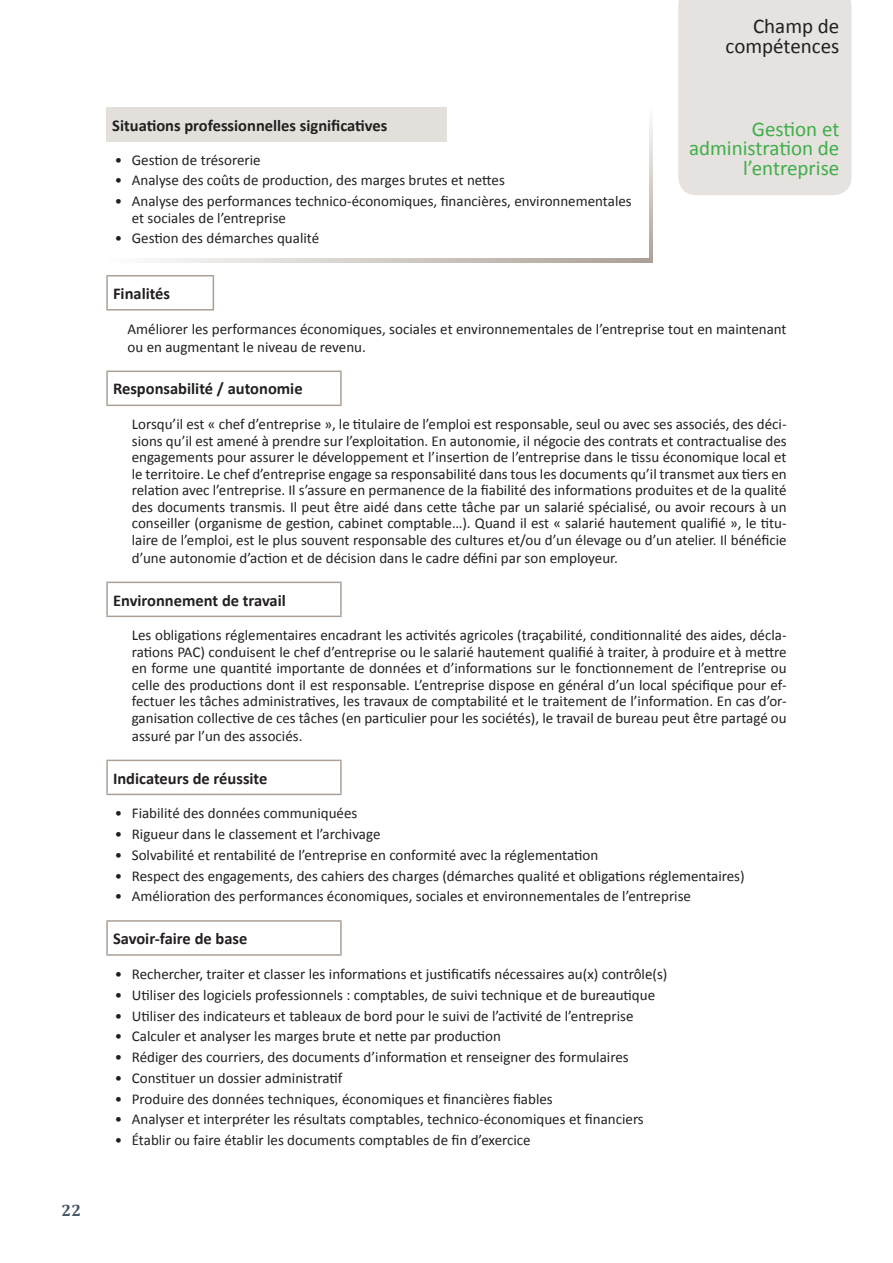
<style>
.page{position:relative;width:893px;height:1263px;background:#fff}
.page>*{position:absolute;margin:0;border:0;box-sizing:border-box;transform-origin:0 0}
.Titre1{font:21px/19.5px "Calibri";color:#40ae49;text-align:right}
.t1{font:21px/19.5px "Calibri";color:#231f20;text-align:right}
.Titre1-2{font:700 16.5px "Calibri";color:#231f20}
.t2{font:700 16.5px "Cambria";color:#465667}
.Titre1-3{font:15px/16.5px "Calibri";color:#231f20;text-align:justify}
.Puce{font:15px "Calibri";color:#231f20}
</style>
<div class="page">
<div style="left:106px;top:107px;width:340px;height:34px;background:#e3dfda"></div>
<hr style="left:106px;top:275px;width:108px;height:1px;background:#aba095">
<hr style="left:106px;top:276px;width:2px;height:33px;background:#aba095">
<hr style="left:213px;top:276px;width:1px;height:33px;background:#aba095">
<hr style="left:106px;top:309px;width:108px;height:1px;background:#aba095">
<hr style="left:106px;top:371px;width:236px;height:1px;background:#aba095">
<hr style="left:106px;top:372px;width:2px;height:33px;background:#aba095">
<hr style="left:340px;top:372px;width:2px;height:33px;background:#aba095">
<hr style="left:106px;top:405px;width:236px;height:1px;background:#aba095">
<hr style="left:106px;top:582px;width:236px;height:1px;background:#aba095">
<hr style="left:106px;top:583px;width:2px;height:33px;background:#aba095">
<hr style="left:340px;top:583px;width:2px;height:33px;background:#aba095">
<hr style="left:106px;top:616px;width:236px;height:1px;background:#aba095">
<hr style="left:106px;top:760px;width:236px;height:1px;background:#aba095">
<hr style="left:106px;top:761px;width:2px;height:33px;background:#aba095">
<hr style="left:340px;top:761px;width:2px;height:33px;background:#aba095">
<hr style="left:106px;top:794px;width:236px;height:1px;background:#aba095">
<hr style="left:106px;top:920px;width:236px;height:2px;background:#aba095">
<hr style="left:106px;top:922px;width:2px;height:32px;background:#aba095">
<hr style="left:340px;top:922px;width:2px;height:32px;background:#aba095">
<hr style="left:106px;top:954px;width:236px;height:2px;background:#aba095">
<div style="left:678px;top:0;width:173px;height:195px;background:#e5e2df"></div>
<svg style="left:156px;top:258px;width:493px;height:4px;background:#d0cac4"></svg>
<svg style="left:649px;top:121px;width:4px;height:141px"></svg>
<p class="t2" style="left:62px;top:1199px;width:21px">22</p>
<p class="Titre1-2" style="left:112px;top:115px;width:277px">Situations professionnelles significatives</p>
<p class="Titre1-3" style="left:115px;top:152px;width:147px">• Gestion de trésorerie</p>
<p class="Titre1-3" style="left:115px;top:172px;width:392px">• Analyse des coûts de production, des marges brutes et nettes</p>
<p class="Titre1-3" style="left:115px;top:193px;width:518px">• Analyse des performances technico-économiques, financières, environnementales</p>
<p class="Puce" style="left:132px;top:208px;width:156px">et sociales de l’entreprise</p>
<p class="Titre1-3" style="left:115px;top:230px;width:206px">• Gestion des démarches qualité</p>
<p class="t1" style="left:726px;top:17px;width:115px">Champ de compétences</p>
<p class="Titre1" style="left:689px;top:119px;width:152px">Gestion et administration de l’entreprise</p>
<p class="Titre1-2" style="left:113px;top:283px;width:59px">Finalités</p>
<p class="Titre1-3" style="left:128px;top:320px;width:661px;line-height:18px">Améliorer les performances économiques, sociales et environnementales de l’entreprise tout en maintenant ou en augmentant le niveau de revenu.</p>
<p class="Titre1-2" style="left:113px;top:378px;width:191px">Responsabilité / autonomie</p>
<p class="Titre1-3" style="left:132px;top:416px;width:656px">Lorsqu’il est « chef d’entreprise », le titulaire de l’emploi est responsable, seul ou avec ses associés, des déci&shy;sions qu’il est amené à prendre sur l’exploitation. En autonomie, il négocie des contrats et contractualise des engagements pour assurer le développement et l’insertion de l’entreprise dans le tissu économique local et le territoire. Le chef d’entreprise engage sa responsabilité dans tous les documents qu’il transmet aux tiers en relation avec l’entreprise. Il s’assure en permanence de la fiabilité des informations produites et de la qualité des documents transmis. Il peut être aidé dans cette tâche par un salarié spécialisé, ou avoir recours à un conseiller (organisme de gestion, cabinet comptable…). Quand il est « salarié hautement qualifié », le titu&shy;laire de l’emploi, est le plus souvent responsable des cultures et/ou d’un élevage ou d’un atelier. Il bénéficie</p>
<p class="Titre1-3" style="left:132px;top:550px;width:487px">d’une autonomie d’action et de décision dans le cadre défini par son employeur.</p>
<p class="Titre1-2" style="left:113px;top:589px;width:174px">Environnement de travail</p>
<p class="Titre1-3" style="left:132px;top:627px;width:656px">Les obligations réglementaires encadrant les activités agricoles (traçabilité, conditionnalité des aides, décla&shy;rations PAC) conduisent le chef d’entreprise ou le salarié hautement qualifié à traiter, à produire et à mettre en forme une quantité importante de données et d’informations sur le fonctionnement de l’entreprise ou celle des productions dont il est responsable. L’entreprise dispose en général d’un local spécifique pour ef&shy;fectuer les tâches administratives, les travaux de comptabilité et le traitement de l’information. En cas d’or&shy;ganisation collective de ces tâches (en particulier pour les sociétés), le travail de bureau peut être partagé ou</p>
<p class="Titre1-3" style="left:132px;top:728px;width:172px">assuré par l’un des associés.</p>
<p class="Titre1-2" style="left:113px;top:767px;width:156px">Indicateurs de réussite</p>
<p class="Titre1-3" style="left:115px;top:805px;width:244px">• Fiabilité des données communiquées</p>
<p class="Titre1-3" style="left:115px;top:826px;width:267px">• Rigueur dans le classement et l’archivage</p>
<p class="Titre1-3" style="left:115px;top:847px;width:485px">• Solvabilité et rentabilité de l’entreprise en conformité avec la réglementation</p>
<p class="Titre1-3" style="left:115px;top:867px;width:631px">• Respect des engagements, des cahiers des charges (démarches qualité et obligations réglementaires)</p>
<p class="Titre1-3" style="left:115px;top:888px;width:578px">• Amélioration des performances économiques, sociales et environnementales de l’entreprise</p>
<p class="Titre1-2" style="left:113px;top:928px;width:136px">Savoir-faire de base</p>
<p class="Titre1-3" style="left:115px;top:966px;width:554px">• Rechercher, traiter et classer les informations et justificatifs nécessaires au(x) contrôle(s)</p>
<p class="Titre1-3" style="left:115px;top:986px;width:542px">• Utiliser des logiciels professionnels : comptables, de suivi technique et de bureautique</p>
<p class="Titre1-3" style="left:115px;top:1007px;width:520px">• Utiliser des indicateurs et tableaux de bord pour le suivi de l’activité de l’entreprise</p>
<p class="Titre1-3" style="left:115px;top:1028px;width:388px">• Calculer et analyser les marges brute et nette par production</p>
<p class="Titre1-3" style="left:115px;top:1049px;width:515px">• Rédiger des courriers, des documents d’information et renseigner des formulaires</p>
<p class="Titre1-3" style="left:115px;top:1069px;width:229px">• Constituer un dossier administratif</p>
<p class="Titre1-3" style="left:115px;top:1090px;width:439px">• Produire des données techniques, économiques et financières fiables</p>
<p class="Titre1-3" style="left:115px;top:1111px;width:530px">• Analyser et interpréter les résultats comptables, technico-économiques et financiers</p>
<p class="Titre1-3" style="left:115px;top:1132px;width:417px">• Établir ou faire établir les documents comptables de fin d’exercice</p>
</div>
